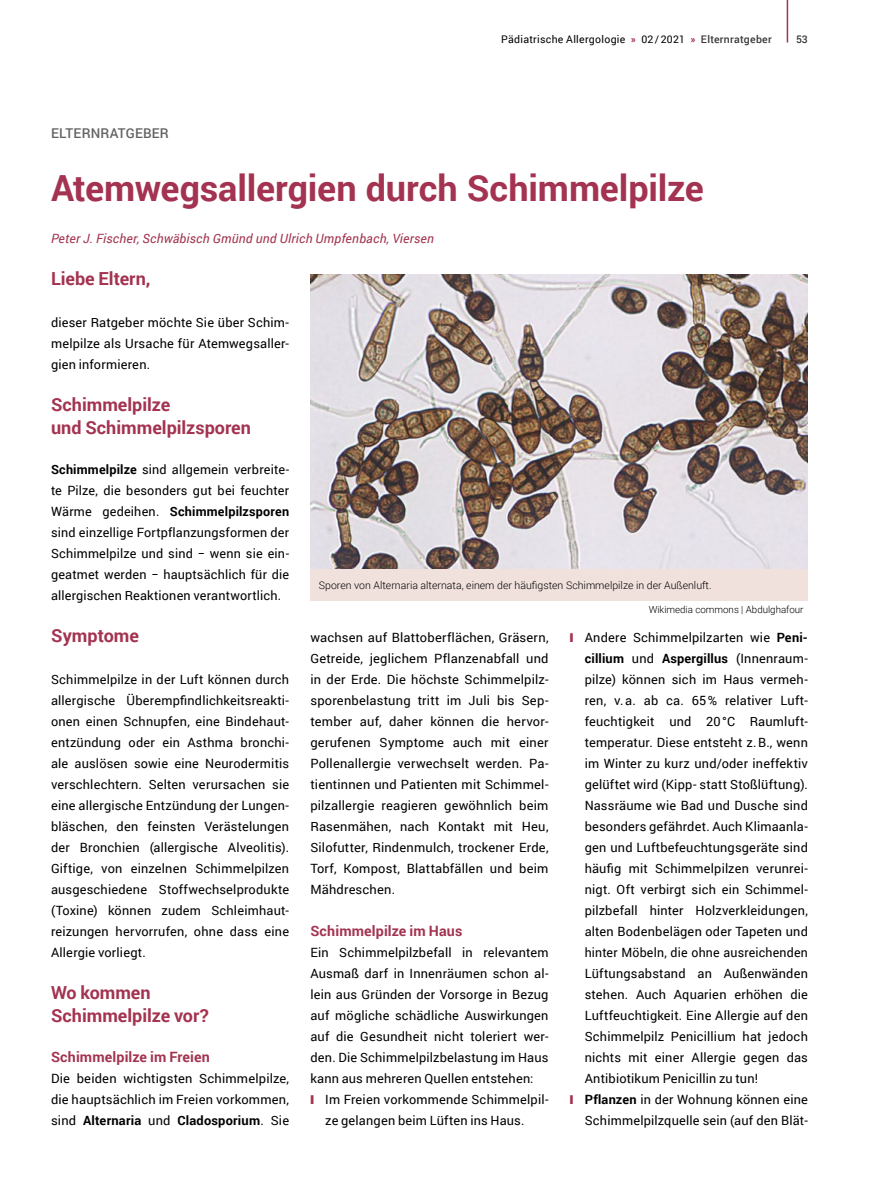
<style>
.page{position:relative;width:893px;height:1191px;background:#fff}
.page>*{position:absolute;margin:0;border:0;box-sizing:border-box;transform-origin:0 0}
.Headline_24_Pt___Rub{font:700 36px "Roboto";letter-spacing:-.005em;color:#a33350}
.Zwischenhead_12_Pt{font:700 18px/22.5px "Roboto";color:#a33350}
.Zwischenhead_9_5_Pt{font:700 14.25px "Roboto";letter-spacing:.01em;color:#a33350}
.Dachzeile{font:500 13.5px "Roboto";letter-spacing:.01em;color:#636363}
.Lauftext{font:12.75px/21px "Roboto";letter-spacing:.015em;color:#000;text-align:justify}
.Autor___Vorspann__Ru{font:italic 12.75px "Roboto";letter-spacing:.015em;color:#a33350}
.bildunterschrift_que{font:300 10.5px "Roboto";color:#000}
.t1{font:10.5px "Roboto";letter-spacing:.025em;color:#000}
.t2{font:500 10.5px "Roboto";color:#393939}
.t3{font:300 9.75px "Roboto";color:#000}
.s1{font-weight:700;color:#a33350}
.s2{font-weight:500;color:#393939}
.s3{font-weight:700}
.s4{color:#a33350}
</style>
<div class="page">
<hr style="left:787px;top:0;width:1px;height:43px;background:#a33350">
<img style="left:310px;top:275px;width:498px;height:294px">
<div style="left:310px;top:569px;width:498px;height:31px;background:#f0e1dd"></div>
<p class="t1" style="left:501px;top:31px;width:272px">Pädiatrische Allergologie <span class="s1">»</span> 02/2021 <span class="s1">»</span> <span class="s2">Elternratgeber</span></p>
<p class="t2" style="left:796px;top:31px;width:13px">53</p>
<p class="Dachzeile" style="left:51px;top:123px;width:119px">ELTERNRATGEBER</p>
<p class="Headline_24_Pt___Rub" style="left:51px;top:163px;width:654px">Atemwegsallergien durch Schimmelpilze</p>
<p class="Autor___Vorspann__Ru" style="left:51px;top:230px;width:385px">Peter J. Fischer, Schwäbisch Gmünd und Ulrich Umpfenbach, Viersen</p>
<p class="Zwischenhead_12_Pt" style="left:51px;top:267px;width:101px">Liebe Eltern,</p>
<p class="Lauftext" style="left:51px;top:312px;width:240px">dieser Ratgeber möchte Sie über Schim&shy;melpilze als Ursache für Atemwegsaller&shy;gien informieren.</p>
<p class="Zwischenhead_12_Pt" style="left:51px;top:393px;width:202px">Schimmelpilze<br>und Schimmelpilzsporen</p>
<p class="Lauftext" style="left:51px;top:459px;width:240px"><span class="s3">Schimmelpilze</span> sind allgemein verbreite&shy;te Pilze, die besonders gut bei feuchter Wärme gedeihen. <span class="s3">Schimmelpilzsporen </span>sind einzellige Fortpflanzungsformen der Schimmelpilze und sind − wenn sie ein&shy;geatmet werden − hauptsächlich für die allergischen Reaktionen verantwortlich.</p>
<p class="Zwischenhead_12_Pt" style="left:51px;top:624px;width:89px">Symptome</p>
<p class="Lauftext" style="left:51px;top:669px;width:240px">Schimmelpilze in der Luft können durch allergische Überempfindlichkeitsreakti&shy;onen einen Schnupfen, eine Bindehaut&shy;entzündung oder ein Asthma bronchi&shy;ale auslösen sowie eine Neurodermitis verschlechtern. Selten verursachen sie eine allergische Entzündung der Lungen&shy;bläschen, den feinsten Verästelungen der Bronchien (allergische Alveolitis).<br>Giftige, von einzelnen Schimmelpilzen ausgeschiedene Stoffwechselprodukte (Toxine) können zudem Schleimhaut&shy;reizungen hervorrufen, ohne dass eine Allergie vorliegt.</p>
<p class="Zwischenhead_12_Pt" style="left:51px;top:981px;width:159px">Wo kommen<br>Schimmelpilze vor?</p>
<p class="Zwischenhead_9_5_Pt" style="left:51px;top:1047px;width:160px">Schimmelpilze im Freien</p>
<p class="Lauftext" style="left:51px;top:1068px;width:240px">Die beiden wichtigsten Schimmelpilze, die hauptsächlich im Freien vorkommen, sind <span class="s3">Alternaria</span> und <span class="s3">Cladosporium</span>. Sie</p>
<p class="bildunterschrift_que" style="left:319px;top:578px;width:394px">Sporen von Alternaria alternata, einem der häufigsten Schimmelpilze in der Außenluft.</p>
<p class="t3" style="left:649px;top:602px;width:156px">Wikimedia commons | Abdulghafour</p>
<p class="Lauftext" style="left:310px;top:627px;width:240px">wachsen auf Blattoberflächen, Gräsern, Getreide, jeglichem Pflanzenabfall und in der Erde. Die höchste Schimmelpilz&shy;sporenbelastung tritt im Juli bis Sep&shy;tember auf, daher können die hervor&shy;gerufenen Symptome auch mit einer Pollenallergie verwechselt werden. Pa&shy;tientinnen und Patienten mit Schimmel&shy;pilzallergie reagieren gewöhnlich beim Rasenmähen, nach Kontakt mit Heu, Silofutter, Rindenmulch, trockener Erde, Torf, Kompost, Blattabfällen und beim Mähdreschen.</p>
<p class="Zwischenhead_9_5_Pt" style="left:310px;top:921px;width:153px">Schimmelpilze im Haus</p>
<p class="Lauftext" style="left:310px;top:942px;width:240px">Ein Schimmelpilzbefall in relevantem Ausmaß darf in Innenräumen schon al&shy;lein aus Gründen der Vorsorge in Bezug auf mögliche schädliche Auswirkungen auf die Gesundheit nicht toleriert wer&shy;den. Die Schimmelpilzbelastung im Haus kann aus mehreren Quellen entstehen:</p>
<p class="Lauftext" style="left:325px;top:1089px;width:225px;text-indent:-15px"><span class="s4">❙</span> Im Freien vorkommende Schimmelpil&shy;ze gelangen beim Lüften ins Haus.</p>
<p class="Lauftext" style="left:585px;top:627px;width:225px;text-indent:-15px"><span class="s4">❙</span> Andere Schimmelpilzarten wie <span class="s3">Peni&shy;cillium</span> und <span class="s3">Aspergillus</span> (Innenraum&shy;pilze) können sich im Haus vermeh&shy;ren, v.a. ab ca. 65% relativer Luft&shy;feuchtigkeit und 20°C Raumluft&shy;temperatur. Diese entsteht z.B., wenn im Winter zu kurz und/oder ineffektiv gelüftet wird (Kipp- statt Stoßlüftung).<br>Nassräume wie Bad und Dusche sind besonders gefährdet. Auch Klimaanla&shy;gen und Luftbefeuchtungsgeräte sind häufig mit Schimmelpilzen verunrei&shy;nigt. Oft verbirgt sich ein Schimmel&shy;pilzbefall hinter Holzverkleidungen, alten Bodenbelägen oder Tapeten und hinter Möbeln, die ohne ausreichenden Lüftungsabstand an Außenwänden stehen. Auch Aquarien erhöhen die Luftfeuchtigkeit. Eine Allergie auf den Schimmelpilz Penicillium hat jedoch nichts mit einer Allergie gegen das Antibiotikum Penicillin zu tun!</p>
<p class="Lauftext" style="left:570px;top:1089px;width:240px;text-align:right"><span class="s4">❙</span> <span class="s3">Pflanzen</span> in der Wohnung können eine<br>Schimmelpilzquelle sein (auf den Blät-</p>
</div>
